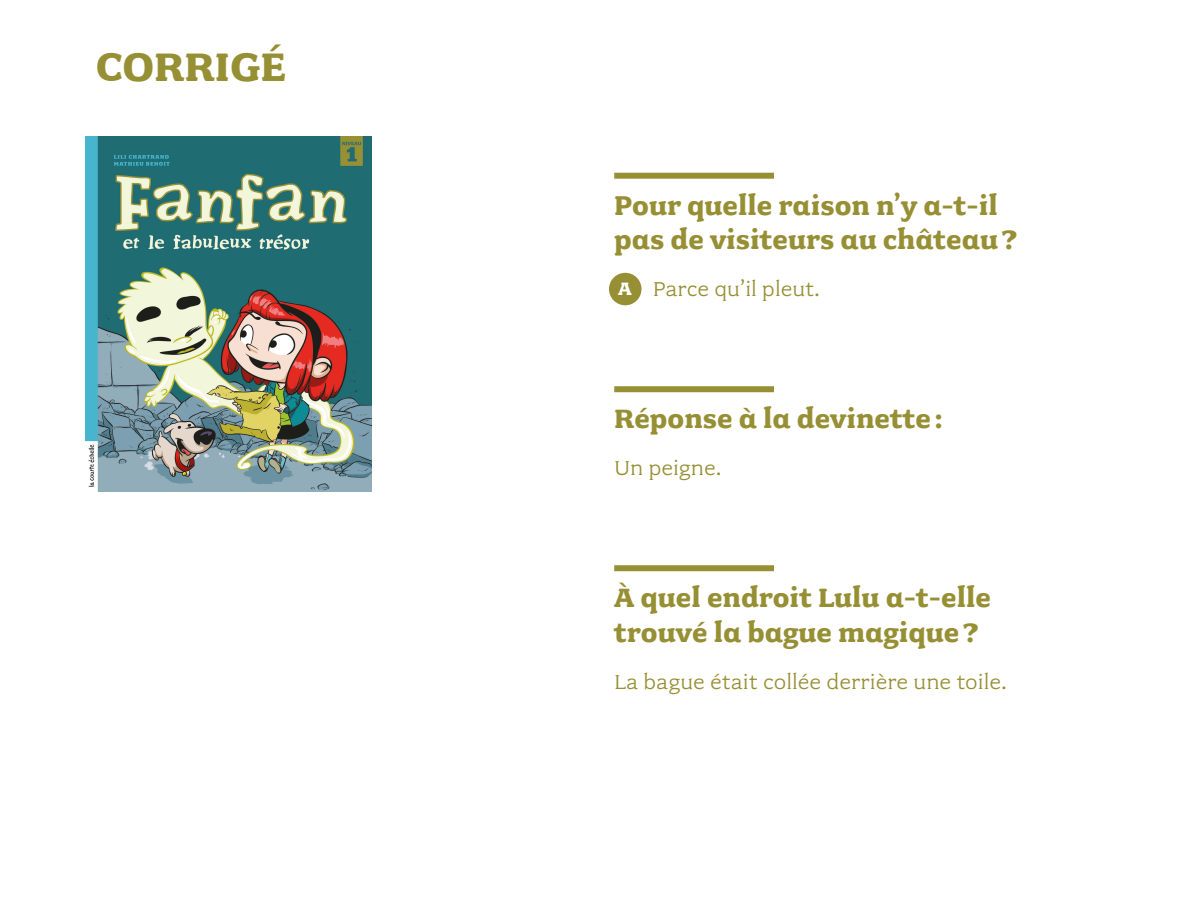
<style>
.page{position:relative;width:1188px;height:918px;background:#fff}
.page>*{position:absolute;margin:0;border:0;box-sizing:border-box;transform-origin:0 0}
.t1{font:45px "Fairplex Wide Bold Alta";color:#978f34}
.t2{font:30px/34.5px "Fairplex Wide Bold Alta";color:#978f34}
.t3{font:22.5px "Fairplex Wide";color:#978f34}
.s1{font-family:"Fairplex Wide Bold Alta";font-size:20.25px;color:#fff}
</style>
<div class="page">
<div style="left:614px;top:565px;width:160px;height:6px;background:#978f34"></div>
<div style="left:614px;top:386px;width:160px;height:6px;background:#978f34"></div>
<div style="left:614px;top:173px;width:160px;height:6px;background:#978f34"></div>
<div style="left:609px;top:273px;width:33px;height:32px;background:#978f34;border-radius:50%"></div>
<img style="left:86px;top:137px;width:285px;height:355px">
<h1 class="t1" style="left:96px;top:41px;width:192px">CORRIGÉ</h1>
<p class="t2" style="left:614px;top:188px;width:405px">Pour quelle raison n’y a-t-il pas de visiteurs au château?</p>
<p class="t3" style="left:618px;top:277px;width:203px"><span class="s1">A</span> Parce qu’il pleut.</p>
<p class="t2" style="left:614px;top:401px;width:330px">Réponse à la devinette:</p>
<p class="t3" style="left:614px;top:456px;width:109px">Un peigne.</p>
<p class="t2" style="left:614px;top:580px;width:378px">À quel endroit Lulu a-t-elle trouvé la bague magique?</p>
<p class="t3" style="left:614px;top:669px;width:394px">La bague était collée derrière une toile.</p>
</div>
